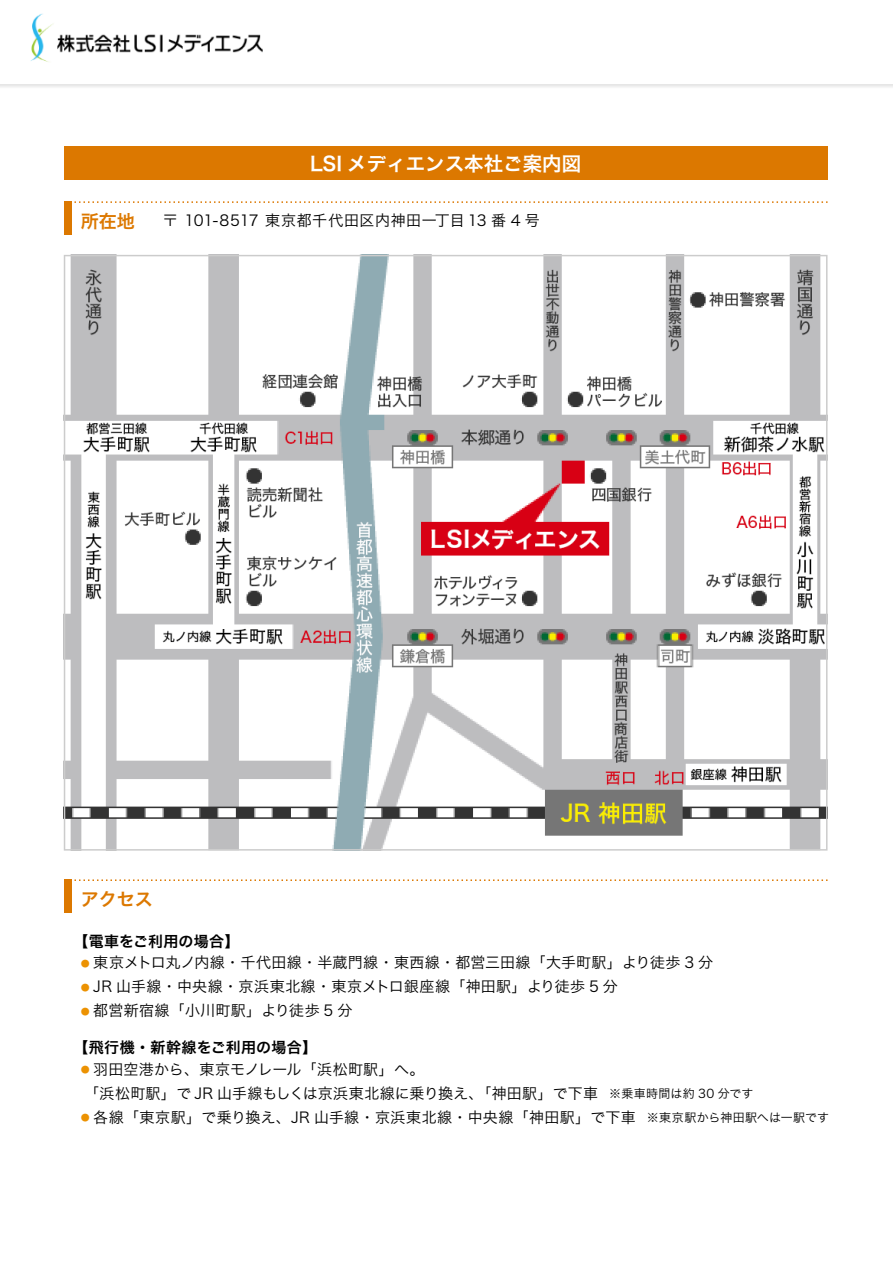
<style>
.page{position:relative;width:893px;height:1263px;background:#fff}
.page>*{position:absolute;margin:0;border:0;box-sizing:border-box;transform-origin:0 0}
.t1{font:19.5px "Hira Kaku Pro W6";color:#fff}
.t2{font:18px "Hira Kaku Pro W6";color:#dc7800}
.t3{font:15px/24px "Hira Kaku Pro W3";letter-spacing:.015em;color:#000}
.t4{font:15px "Hira Kaku Pro W6";letter-spacing:.02em;color:#000}
.s1{font-size:9px;color:#ec9202}
.s2{font-size:12px}
</style>
<div class="page">
<img style="left:30px;top:13px;width:233px;height:49px">
<hr style="left:0;top:84px;width:893px;height:4px;background:#ececec">
<div style="left:64px;top:146px;width:763px;height:34px;background:#dc7800"></div>
<svg style="left:71px;top:201px;width:756px;height:2px"></svg>
<div style="left:64px;top:201px;width:7px;height:34px;background:#dc7800"></div>
<svg style="left:71px;top:879px;width:756px;height:2px"></svg>
<div style="left:64px;top:879px;width:7px;height:34px;background:#dc7800"></div>
<svg style="left:64px;top:255px;width:763px;height:595px"></svg>
<h1 class="t1" style="left:310px;top:146px;width:273px">LSI メディエンス本社ご案内図</h1>
<p class="t2" style="left:81px;top:205px;width:55px">所在地</p>
<p class="t3" style="left:163px;top:207px;width:378px">〒 101-8517 東京都千代田区内神田一丁目 13 番 4 号</p>
<p class="t2" style="left:81px;top:883px;width:73px">アクセス</p>
<p class="t4" style="left:73px;top:928px;width:168px">【電車をご利用の場合】</p>
<p class="t3" style="left:81px;top:950px;width:634px"><span class="s1">●</span> 東京メトロ丸ノ内線・千代田線・半蔵門線・東西線・都営三田線「大手町駅」より徒歩 3 分</p>
<p class="t3" style="left:81px;top:974px;width:539px"><span class="s1">●</span> JR 山手線・中央線・京浜東北線・東京メトロ銀座線「神田駅」より徒歩 5 分</p>
<p class="t3" style="left:81px;top:998px;width:273px"><span class="s1">●</span> 都営新宿線「小川町駅」より徒歩 5 分</p>
<p class="t4" style="left:73px;top:1034px;width:245px">【飛行機・新幹線をご利用の場合】</p>
<p class="t3" style="left:81px;top:1056px;width:674px"><span class="s1">●</span> 羽田空港から、東京モノレール「浜松町駅」へ。<br>「浜松町駅」で JR 山手線もしくは京浜東北線に乗り換え、「神田駅」で下車 <span class="s2">※乗車時間は約 30 分です</span></p>
<p class="t3" style="left:81px;top:1104px;width:750px"><span class="s1">●</span> 各線「東京駅」で乗り換え、JR 山手線・京浜東北線・中央線「神田駅」で下車 <span class="s2">※東京駅から神田駅へは一駅です</span></p>
</div>
